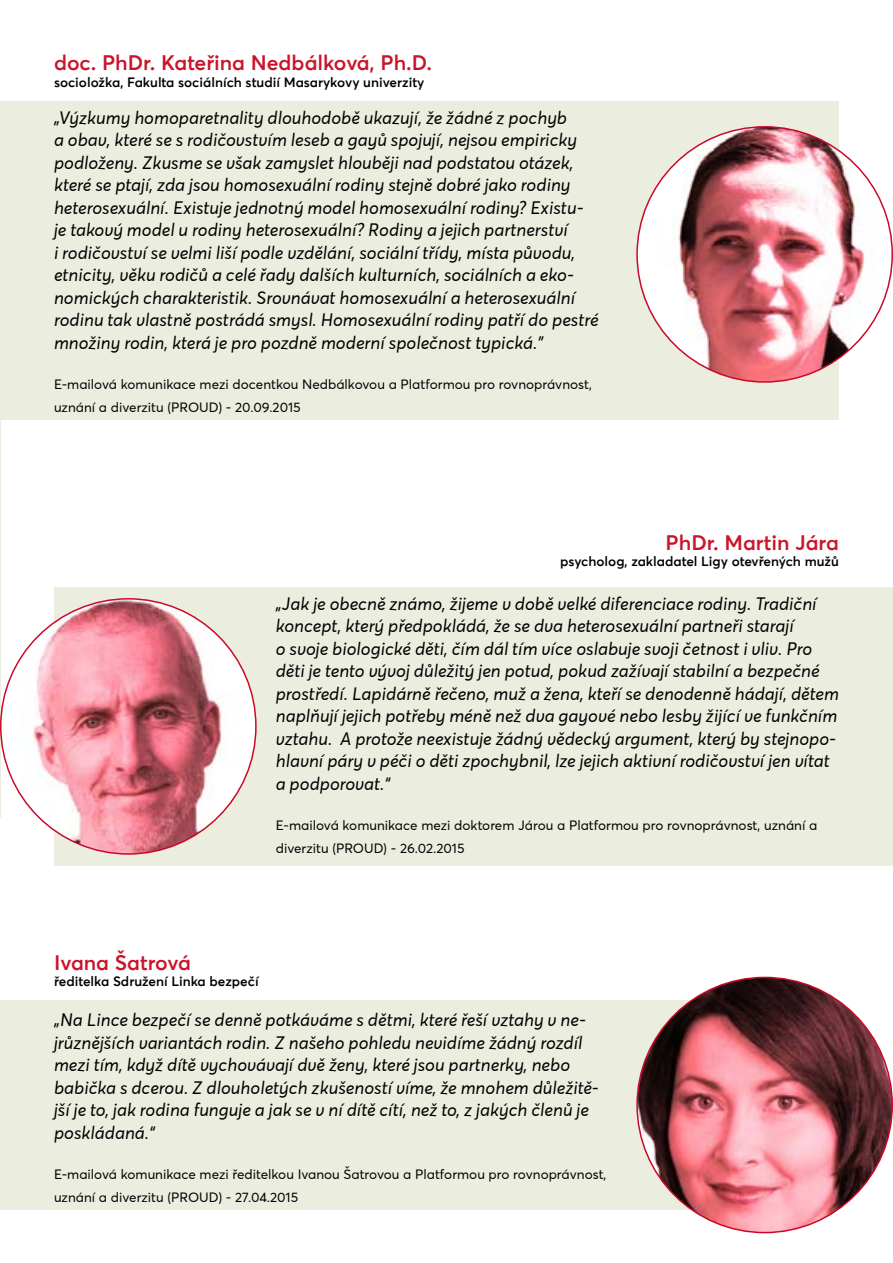
<style>
.page{position:relative;width:893px;height:1263px;background:#fff}
.page>*{position:absolute;margin:0;border:0;box-sizing:border-box;transform-origin:0 0}
.t1{font:600 21px "Averta Std";color:#ca142a}
.t2{font:italic 18px/22.5px "Averta Std";color:#000}
.t3{font:13.5px/22.5px "Averta Std";color:#000}
.t4{font:600 13.5px "Averta Std";color:#000}
</style>
<div class="page">
<hr style="left:0;top:416px;width:1px;height:401px;background:#ebedde">
<div style="left:0;top:101px;width:839px;height:318px;background:#ebedde"></div>
<div style="left:54px;top:587px;width:839px;height:279px;background:#ebedde"></div>
<div style="left:0;top:1000px;width:839px;height:210px;background:#ebedde"></div>
<img style="left:637px;top:127px;width:255px;height:255px;border-radius:128px">
<img style="left:1px;top:599px;width:255px;height:255px;border-radius:128px">
<img style="left:637px;top:977px;width:255px;height:255px;border-radius:128px">
<p class="t1" style="left:54px;top:50px;width:380px">doc. PhDr. Kateřina Nedbálková, Ph.D.</p>
<p class="t4" style="left:54px;top:73px;width:372px">socioložka, Fakulta sociálních studií Masarykovy univerzity</p>
<p class="t2" style="left:54px;top:107px;width:546px">„Výzkumy homoparetnality dlouhodobě ukazují, že žádné z pochyb<br>a obav, které se s rodičovstvím leseb a gayů spojují, nejsou empiricky podloženy. Zkusme se však zamyslet hlouběji nad podstatou otázek, které se ptají, zda jsou homosexuální rodiny stejně dobré jako rodiny heterosexuální. Existuje jednotný model homosexuální rodiny? Existu&shy;je takový model u rodiny heterosexuální? Rodiny a jejich partnerství<br>i rodičovství se velmi liší podle vzdělání, sociální třídy, místa původu, etnicity, věku rodičů a celé řady dalších kulturních, sociálních a eko&shy;nomických charakteristik. Srovnávat homosexuální a heterosexuální rodinu tak vlastně postrádá smysl. Homosexuální rodiny patří do pestré množiny rodin, která je pro pozdně moderní společnost typická.”</p>
<p class="t3" style="left:54px;top:373px;width:539px">E-mailová komunikace mezi docentkou Nedbálkovou a Platformou pro rovnoprávnost, uznání a diverzitu (PROUD) - 20.09.2015</p>
<p class="t1" style="left:666px;top:529px;width:175px">PhDr. Martin Jára</p>
<p class="t4" style="left:560px;top:553px;width:280px">psycholog, zakladatel Ligy otevřených mužů</p>
<p class="t2" style="left:276px;top:593px;width:565px">„Jak je obecně známo, žijeme v době velké diferenciace rodiny. Tradiční koncept, který předpokládá, že se dva heterosexuální partneři starají<br>o svoje biologické děti, čím dál tím více oslabuje svoji četnost i vliv. Pro děti je tento vývoj důležitý jen potud, pokud zažívají stabilní a bezpečné prostředí. Lapidárně řečeno, muž a žena, kteří se denodenně hádají, dětem naplňují jejich potřeby méně než dva gayové nebo lesby žijící ve funkčním vztahu. A protože neexistuje žádný vědecký argument, který by stejnopo&shy;hlavní páry v péči o děti zpochybnil, lze jejich aktivní rodičovství jen vítat a podporovat.“</p>
<p class="t3" style="left:276px;top:814px;width:543px">E-mailová komunikace mezi doktorem Járou a Platformou pro rovnoprávnost, uznání a diverzitu (PROUD) - 26.02.2015</p>
<p class="t1" style="left:54px;top:949px;width:139px">Ivana Šatrová</p>
<p class="t4" style="left:54px;top:973px;width:206px">ředitelka Sdružení Linka bezpečí</p>
<p class="t2" style="left:54px;top:1009px;width:546px">„Na Lince bezpečí se denně potkáváme s dětmi, které řeší vztahy v ne&shy;jrůznějších variantách rodin. Z našeho pohledu nevidíme žádný rozdíl mezi tím, když dítě vychovávají dvě ženy, které jsou partnerky, nebo babička s dcerou. Z dlouholetých zkušeností víme, že mnohem důležitě&shy;jší je to, jak rodina funguje a jak se v ní dítě cítí, než to, z jakých členů je poskládaná.“</p>
<p class="t3" style="left:54px;top:1163px;width:554px">E-mailová komunikace mezi ředitelkou Ivanou Šatrovou a Platformou pro rovnoprávnost, uznání a diverzitu (PROUD) - 27.04.2015</p>
</div>
